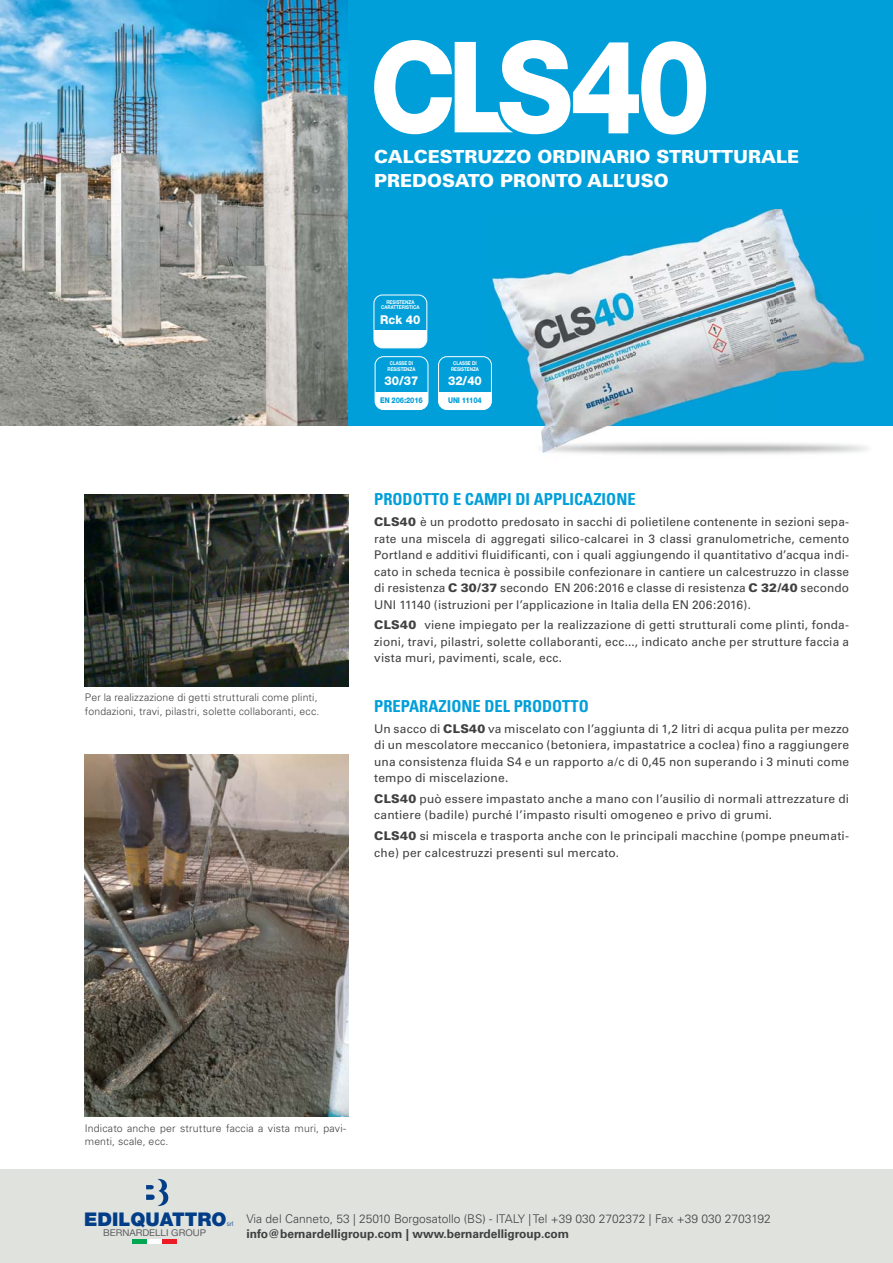
<style>
.page{position:relative;width:893px;height:1263px;background:#fff}
.page>*{position:absolute;margin:0;border:0;box-sizing:border-box;transform-origin:0 0}
.t1{font:900 18.9px "Helvetica Neue";color:#023e88}
.t2{font:900 18px/24px "Univers";color:#fff}
.t3{font:700 condensed 16.5px "Univers LT Std";color:#009fda}
.t4{font:800 12.15px "Helvetica Neue";color:#fff;scale:.95 1}
.t5{font:12px/16.5px "Univers";letter-spacing:.015em;color:#404041;text-align:justify}
.t6{font:300 12px "Univers";color:#404041}
.t7{font:700 12px "Univers";color:#404041}
.t8{font:300 10.5px/13.5px "Univers";letter-spacing:.015em;color:#404041}
.t9{font:9.3px "Helvetica Neue";color:#5e5f61;scale:1.04 1}
.t10{font:800 7.8px "Helvetica Neue";letter-spacing:-.02em;color:#009fdb;scale:.87 1}
.t11{font:300 6.6px "Helvetica Neue";color:#023e88}
.t12{font:700 5.25px/5.2px "Helvetica Neue";color:#fff;text-align:center;scale:.85 1}
.s1{font-weight:900}
</style>
<div class="page">
<img style="left:0;top:0;width:348px;height:425px">
<div style="left:348px;top:0;width:544px;height:425px;background:#009fda"></div>
<img style="left:85px;top:494px;width:263px;height:193px">
<div style="left:0;top:1169px;width:892px;height:94px;background:#e0e2de"></div>
<svg style="left:146px;top:1179px;width:22px;height:27px"></svg>
<hr style="left:132px;top:1240px;width:15px;height:4px;background:#00a650">
<hr style="left:147px;top:1240px;width:15px;height:4px;background:#fff">
<hr style="left:162px;top:1240px;width:14px;height:4px;background:#ed1c24">
<img style="left:85px;top:755px;width:263px;height:361px">
<img style="left:490px;top:210px;width:381px;height:244px">
<svg style="left:374px;top:40px;width:332px;height:95px"></svg>
<div style="left:374px;top:330px;width:53px;height:18px;background:#fff"></div>
<div style="left:374px;top:295px;width:53px;height:53px;border:1px solid #fff;border-radius:8px"></div>
<div style="left:375px;top:392px;width:53px;height:18px;background:#fff"></div>
<div style="left:375px;top:356px;width:53px;height:54px;border:1px solid #fff;border-radius:8px"></div>
<div style="left:438px;top:392px;width:53px;height:18px;background:#fff"></div>
<div style="left:438px;top:356px;width:53px;height:54px;border:1px solid #fff;border-radius:8px"></div>
<h2 class="t2" style="left:374px;top:146px;width:426px">CALCESTRUZZO ORDINARIO STRUTTURALE<br>PREDOSATO PRONTO ALL’USO</h2>
<p class="t8" style="left:85px;top:692px;width:236px">Per la realizzazione di getti strutturali come plinti, fondazioni, travi, pilastri, solette collaboranti, ecc.</p>
<p class="t12" style="left:381px;top:300px;width:47px">RESISTENZA<br>CARATTERISTICA</p>
<p class="t4" style="left:380px;top:315px;width:44px">Rck 40</p>
<p class="t12" style="left:387px;top:361px;width:34px">CLASSE DI<br>RESISTENZA</p>
<p class="t4" style="left:384px;top:377px;width:37px">30/37</p>
<p class="t10" style="left:380px;top:397px;width:51px">EN 206:2016</p>
<p class="t12" style="left:451px;top:361px;width:34px">CLASSE DI<br>RESISTENZA</p>
<p class="t4" style="left:448px;top:377px;width:37px">32/40</p>
<p class="t10" style="left:448px;top:397px;width:40px">UNI 11104</p>
<h3 class="t3" style="left:374px;top:492px;width:263px">PRODOTTO E CAMPI DI APPLICAZIONE</h3>
<p class="t5" style="left:374px;top:515px;width:476px"><span class="s1">CLS40</span> è un prodotto predosato in sacchi di polietilene contenente in sezioni sepa&shy;rate una miscela di aggregati silico-calcarei in 3 classi granulometriche, cemento Portland e additivi fluidificanti, con i quali aggiungendo il quantitativo d’acqua indi&shy;cato in scheda tecnica è possibile confezionare in cantiere un calcestruzzo in classe di resistenza <span class="s1">C 30/37</span> secondo EN 206:2016 e classe di resistenza <span class="s1">C 32/40</span> secondo UNI 11140 (istruzioni per l’applicazione in Italia della EN 206:2016).</p>
<p class="t5" style="left:374px;top:618px;width:476px"><span class="s1">CLS40</span> viene impiegato per la realizzazione di getti strutturali come plinti, fonda&shy;zioni, travi, pilastri, solette collaboranti, ecc..., indicato anche per strutture faccia a vista muri, pavimenti, scale, ecc.</p>
<h3 class="t3" style="left:374px;top:698px;width:216px">PREPARAZIONE DEL PRODOTTO</h3>
<p class="t5" style="left:374px;top:721px;width:476px">Un sacco di <span class="s1">CLS40</span> va miscelato con l’aggiunta di 1,2 litri di acqua pulita per mezzo di un mescolatore meccanico (betoniera, impastatrice a coclea) fino a raggiungere una consistenza fluida S4 e un rapporto a/c di 0,45 non superando i 3 minuti come tempo di miscelazione.</p>
<p class="t5" style="left:374px;top:791px;width:476px"><span class="s1">CLS40</span> può essere impastato anche a mano con l’ausilio di normali attrezzature di cantiere (badile) purché l’impasto risulti omogeneo e privo di grumi.</p>
<p class="t5" style="left:374px;top:829px;width:476px"><span class="s1">CLS40</span> si miscela e trasporta anche con le principali macchine (pompe pneumati&shy;che) per calcestruzzi presenti sul mercato.</p>
<p class="t8" style="left:85px;top:1122px;width:263px">Indicato anche per strutture faccia a vista muri, pavi&shy;menti, scale, ecc.</p>
<h1 class="t1" style="left:84px;top:1213px;width:144px">EDILQUATTRO</h1>
<p class="t11" style="left:227px;top:1222px;width:8px">srl</p>
<p class="t9" style="left:103px;top:1230px;width:101px">BERNARDELLI GROUP</p>
<p class="t6" style="left:246px;top:1214px;width:526px">Via del Canneto, 53 | 25010 Borgosatollo (BS) - ITALY | Tel +39 030 2702372 | Fax +39 030 2703192</p>
<p class="t7" style="left:246px;top:1229px;width:324px">info@bernardelligroup.com | www.bernardelligroup.com</p>
</div>
